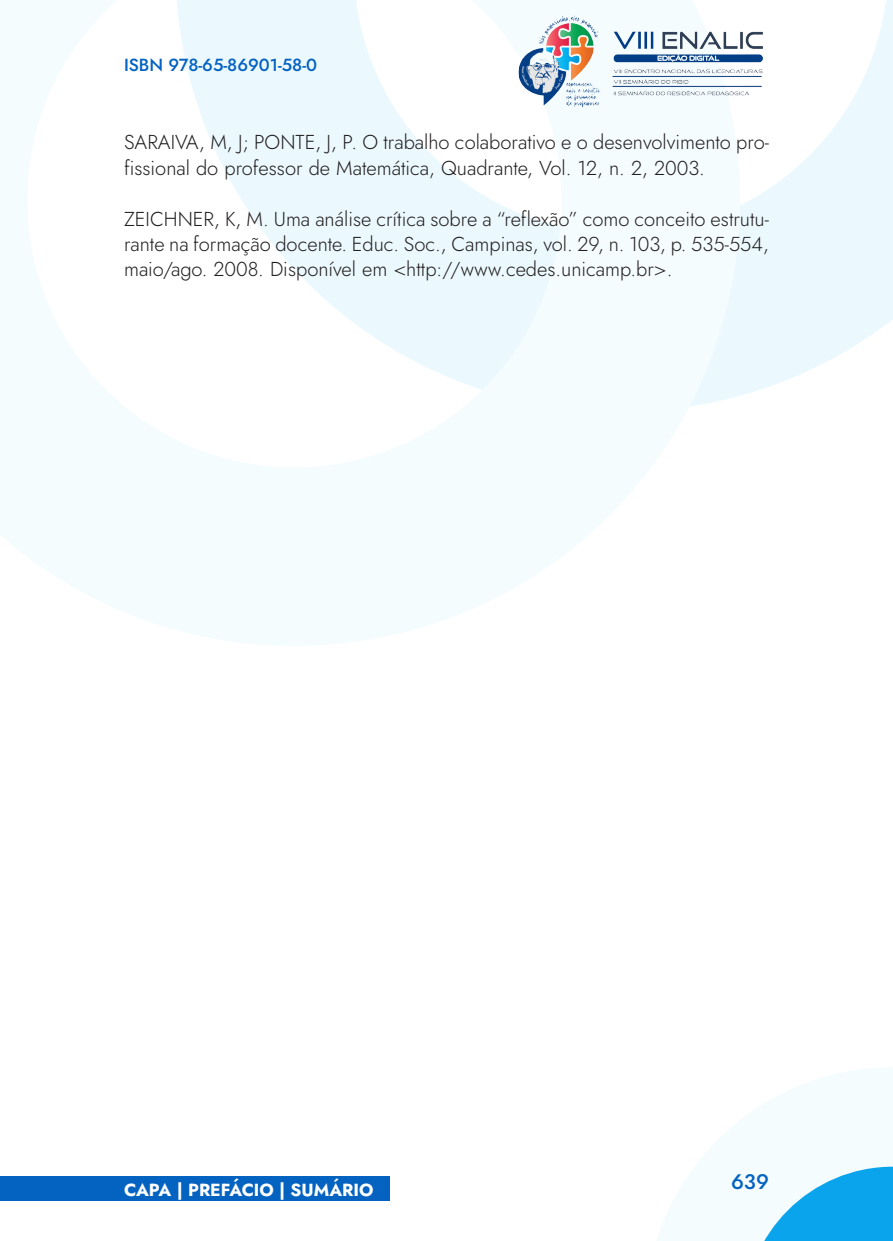
<style>
.page{position:relative;width:893px;height:1241px;background:#fff}
.page>*{position:absolute;margin:0;border:0;box-sizing:border-box;transform-origin:0 0}
.t1{font:500 21px "Jost";color:#0462c1}
._10_REFERÊNCIAS{font:300 20.12px/25.4px "Jost";color:#231f20}
.t2{font:500 17.5px "Jost";color:#0462c1}
.t3{font:700 17.5px "Jost";color:#fff}
</style>
<div class="page">
<div style="left:0;top:1176px;width:389px;height:24px;background:#0462c1"></div>
<svg style="left:764px;top:1166px;width:129px;height:74px"></svg>
<svg style="left:788px;top:0;width:105px;height:379px;fill:#ebf9fe"></svg>
<svg style="left:177px;top:0;width:611px;height:407px"></svg>
<img style="left:516px;top:12px;width:88px;height:100px">
<img style="left:610px;top:25px;width:159px;height:74px">
<p class="t2" style="left:124px;top:53px;width:195px">ISBN 978-65-86901-58-0</p>
<p class="_10_REFERÊNCIAS" style="left:124px;top:130px;width:646px">SARAIVA, M, J; PONTE, J, P. O trabalho colaborativo e o desenvolvimento pro&shy;fissional do professor de Matemática, Quadrante, Vol. 12, n. 2, 2003.</p>
<p class="_10_REFERÊNCIAS" style="left:124px;top:206px;width:646px;text-align:justify">ZEICHNER, K, M. Uma análise crítica sobre a “reflexão” como conceito estrutu&shy;rante na formação docente. Educ. Soc., Campinas, vol. 29, n. 103, p. 535-554, maio/ago. 2008. Disponível em &lt;http://www.cedes.unicamp.br&gt;.</p>
<p class="t3" style="left:124px;top:1177px;width:251px">CAPA | PREFÁCIO | SUMÁRIO</p>
<p class="t1" style="left:731px;top:1167px;width:39px">639</p>
</div>
